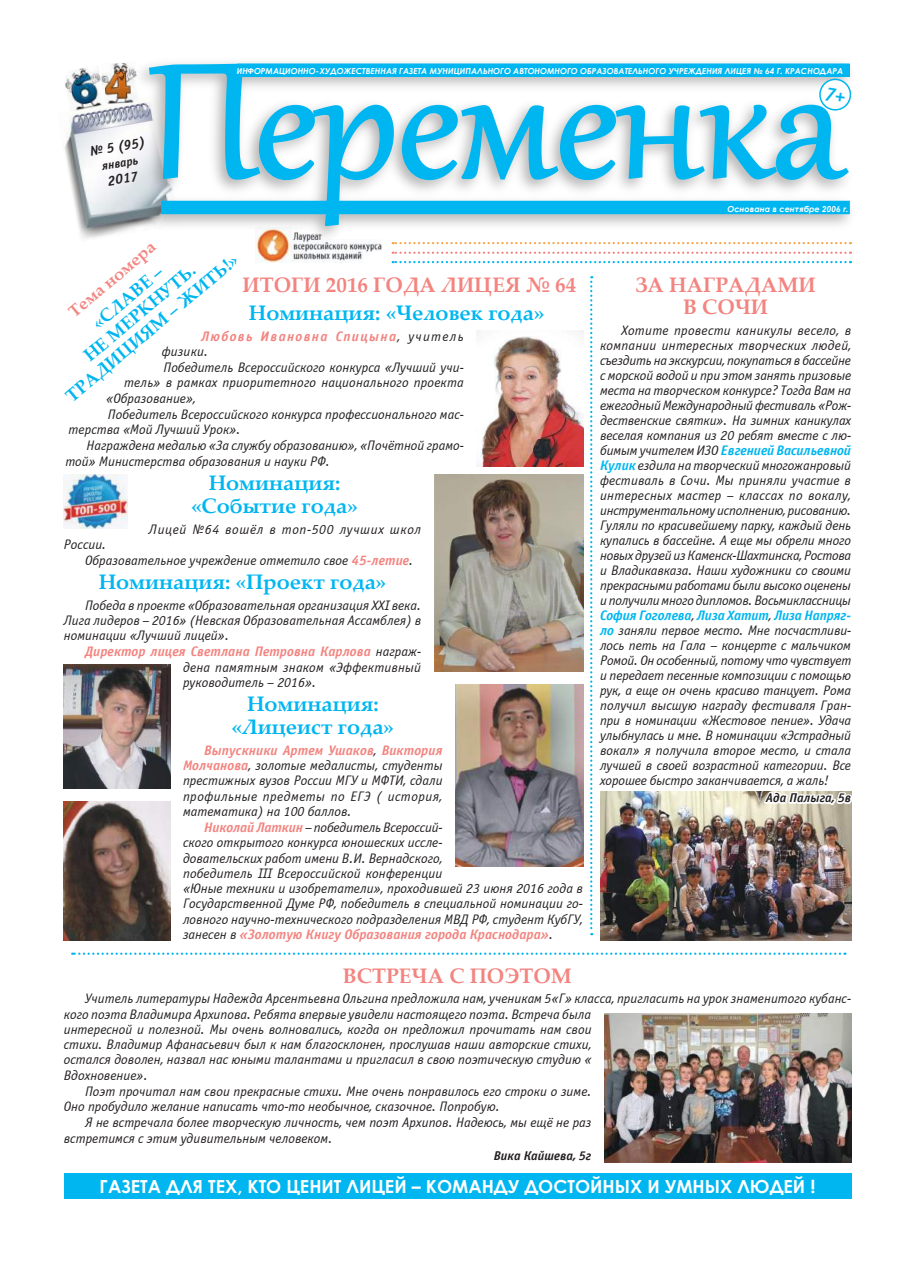
<style>
.page{position:relative;width:915px;height:1263px;background:#fff}
.page>*{position:absolute;margin:0;border:0;box-sizing:border-box;transform-origin:0 0}
.t1{font:700 21px/23.2px "Palatino Linotype";color:#00b6f0;text-align:center}
.t2{font:700 21px/22.5px "Palatino Linotype";color:#f38480;text-align:center}
.t3{font:700 18px "Century Gothic";color:#fff}
.t4{font:700 18px/19.5px "Palatino Linotype";color:#00b6f0;text-align:center}
.t5{font:700 16.5px "Palatino Linotype";color:#f38480}
.t6{font:italic 13.8px/15px "Officina Sans C";color:#231f20;text-align:justify}
.t7{font:italic 13.8px "Officina Sans C";letter-spacing:.04em;color:#231f20}
.t8{font:italic 700 13.8px "Officina Sans C";letter-spacing:.09em;color:#f38480}
.t9{font:italic 700 13.8px "Officina Sans C";color:#231f20}
.t10{font:italic 700 12.75px "Officina Sans C";color:#231f20}
.t11{font:italic 700 12px "Officina Sans C";color:#231f20}
.t12{font:italic 700 8.25px "Century Gothic";color:#fff}
.s1{font-weight:400;color:#231f20}
.s2{font-weight:700;color:#00b6f0}
.s3{font-weight:700;color:#f38480}
</style>
<div class="page">
<img style="left:255px;top:244px;width:127px;height:18px">
<img style="left:64px;top:105px;width:68px;height:134px">
<div style="left:64px;top:1174px;width:786px;height:25px;background:#00b6f0"></div>
<div style="left:132px;top:57px;width:725px;height:187px;background:#231f20;opacity:.35"></div>
<svg style="left:149px;top:64px;width:629px;height:162px"></svg>
<div style="left:238px;top:64px;width:610px;height:12px;background:#00b6f0"></div>
<div style="left:238px;top:64px;width:611px;height:13px;border:1px solid #00b6f0"></div>
<div style="left:161px;top:201px;width:688px;height:13px;background:#00b6f0"></div>
<img style="left:106px;top:62px;width:32px;height:42px">
<img style="left:64px;top:68px;width:42px;height:44px">
<svg style="left:72px;top:952px;width:773px;height:3px"></svg>
<svg style="left:132px;top:241px;width:28px;height:3px"></svg>
<svg style="left:590px;top:276px;width:2px;height:659px"></svg>
<svg style="left:392px;top:242px;width:458px;height:2px"></svg>
<svg style="left:819px;top:79px;width:31px;height:31px"></svg>
<div style="left:819px;top:79px;width:31px;height:32px;border:2px solid #00b6f0;border-radius:50%"></div>
<svg style="left:392px;top:252px;width:458px;height:2px"></svg>
<svg style="left:392px;top:261px;width:458px;height:2px"></svg>
<img style="left:476px;top:331px;width:107px;height:135px">
<img style="left:64px;top:475px;width:64px;height:54px">
<img style="left:434px;top:475px;width:149px;height:196px">
<img style="left:64px;top:664px;width:106px;height:125px">
<img style="left:455px;top:684px;width:128px;height:182px">
<img style="left:64px;top:801px;width:106px;height:140px">
<img style="left:600px;top:791px;width:250px;height:150px">
<svg style="left:762px;top:791px;width:90px;height:40px"></svg>
<img style="left:604px;top:1014px;width:246px;height:148px">
<svg style="left:773px;top:87px;width:76px;height:94px"></svg>
<p class="t9" style="left:88px;top:144px;width:58px;rotate:-10deg">№ 5 (95)</p>
<p class="t11" style="left:101px;top:160px;width:38px;rotate:-10deg">январь</p>
<p class="t9" style="left:106px;top:173px;width:32px;rotate:-10deg">2017</p>
<p class="t12" style="left:237px;top:64px;width:607px">информационно-художественная газета Муниципального автономного образовательного учреждения лицея № 64 г. Краснодара</p>
<p class="t12" style="left:727px;top:202px;width:123px">Основана в сентябре 2006 г.</p>
<p class="t5" style="left:63px;top:304px;width:113px;rotate:-40deg">Те ма номе р а</p>
<h2 class="t4" style="left:37px;top:360px;width:220px;rotate:-40deg">«Славе –<br>не меркнуть.<br>Традициям – жить!»</h2>
<h1 class="t2" style="left:242px;top:273px;width:335px">Итоги 2016 года лицея № 64</h1>
<h1 class="t1" style="left:249px;top:301px;width:297px">Номинация: «Человек года»</h1>
<p class="t8" style="left:201px;top:328px;width:264px">Любовь Ивановна Спицына<span class="s1">, учитель</span></p>
<p class="t6" style="left:162px;top:344px;width:48px">физики.</p>
<p class="t6" style="left:163px;top:360px;width:302px">Победитель Всероссийского конкурса «Лучший учи-</p>
<p class="t6" style="left:124px;top:375px;width:341px">тель» в рамках приоритетного национального проекта</p>
<p class="t6" style="left:106px;top:391px;width:91px">«Образование»,</p>
<p class="t6" style="left:108px;top:407px;width:357px">Победитель Всероссийского конкурса профессионального мас-</p>
<p class="t6" style="left:69px;top:422px;width:173px">терства «Мой Лучший Урок».</p>
<p class="t6" style="left:87px;top:438px;width:378px">Награждена медалью «За службу образованию», «Почётной грамо-</p>
<p class="t6" style="left:65px;top:454px;width:266px">той» Министерства образования и науки РФ.</p>
<h1 class="t2" style="left:635px;top:273px;width:182px">За наградами в Сочи</h1>
<p class="t6" style="left:600px;top:323px;width:253px;text-indent:21px">Хотите провести каникулы весело, в компании интересных творческих людей, съездить на экскурсии, покупаться в бассейне с морской водой и при этом занять призовые места на творческом конкурсе? Тогда Вам на ежегодный Международный фестиваль «Рож&shy;дественские святки». На зимних каникулах веселая компания из 20 ребят вместе с лю&shy;бимым учителем ИЗО <span class="s2">Евгенией Васильевной Кулик</span> ездила на творческий многожанровый фестиваль в Сочи. Мы приняли участие в интересных мастер – классах по вокалу, инструментальному исполнению, рисованию.<br>Гуляли по красивейшему парку, каждый день купались в бассейне. А еще мы обрели много новых друзей из Каменск-Шахтинска, Ростова и Владикавказа. Наши художники со своими прекрасными работами были высоко оценены и получили много дипломов. Восьмиклассницы <span class="s2">София Гоголева</span>, <span class="s2">Лиза Хатит</span>, <span class="s2">Лиза Напряг&shy;ло</span> заняли первое место. Мне посчастливи&shy;лось петь на Гала – концерте с мальчиком Ромой. Он особенный, потому что чувствует и передает песенные композиции с помощью рук, а еще он очень красиво танцует. Рома получил высшую награду фестиваля Гран&shy;при в номинации «Жестовое пение». Удача улыбнулась и мне. В номинации «Эстрадный вокал» я получила второе место, и стала лучшей в своей возрастной категории. Все хорошее быстро заканчивается, а жаль!</p>
<p class="t10" style="left:765px;top:791px;width:87px">Ада Палыга, 5в</p>
<h1 class="t1" style="left:191px;top:470px;width:168px">Номинация: «Событие года»</h1>
<p class="t7" style="left:149px;top:521px;width:274px">Лицей №64 вошёл в топ-500 лучших школ</p>
<p class="t6" style="left:85px;top:536px;width:329px;line-height:16.2px;text-indent:-21px">России.<br>Образовательное учреждение отметило свое <span class="s3">45-летие</span>.</p>
<h1 class="t1" style="left:99px;top:570px;width:289px">Номинация: «Проект года»</h1>
<p class="t6" style="left:64px;top:597px;width:359px;text-indent:21px">Победа в проекте «Образовательная организация XXI века.<br>Лига лидеров – 2016» (Невская Образовательная Ассамблея) в номинации «Лучший лицей».</p>
<p class="t6" style="left:183px;top:644px;width:240px;text-indent:-98px"><span class="s3">Директор лицея Светлана Петровна Карлова</span> награж&shy;дена памятным знаком «Эффективный руководитель – 2016».</p>
<h1 class="t1" style="left:231px;top:691px;width:164px">Номинация: «Лицеист года»</h1>
<p class="t6" style="left:183px;top:743px;width:261px;text-indent:21px"><span class="s3">Выпускники Артем Ушаков</span>, <span class="s3">Виктория Молчанова</span>, золотые медалисты, студенты престижных вузов России МГУ и МФТИ, сдали профильные предметы по ЕГЭ ( история, математика) на 100 баллов.</p>
<p class="t6" style="left:183px;top:820px;width:401px;text-align:left;text-indent:21px"><span class="s3">Николай Латкин</span> – победитель Всероссий-<br>ского открытого конкурса юношеских иссле-<br>довательских работ имени В.И. Вернадского,<br>победитель III Всероссийской конференции<br>«Юные техники и изобретатели», проходившей 23 июня 2016 года в Государственной Думе РФ, победитель в специальной номинации го&shy;ловного научно-технического подразделения МВД РФ, студент КубГУ, занесен в <span class="s3">«Золотую Книгу Образования города Краснодара»</span>.</p>
<h1 class="t2" style="left:343px;top:964px;width:230px">Встреча с поэтом</h1>
<p class="t6" style="left:85px;top:991px;width:767px">Учитель литературы Надежда Арсентьевна Ольгина предложила нам, ученикам 5«Г» класса, пригласить на урок знаменитого кубанс-</p>
<p class="t6" style="left:64px;top:1007px;width:528px">кого поэта Владимира Архипова. Ребята впервые увидели настоящего поэта. Встреча была</p>
<p class="t6" style="left:64px;top:1022px;width:529px">интересной и полезной. Мы очень волновались, когда он предложил прочитать нам свои</p>
<p class="t6" style="left:64px;top:1037px;width:529px">стихи. Владимир Афанасьевич был к нам благосклонен, прослушав наши авторские стихи,</p>
<p class="t6" style="left:64px;top:1052px;width:529px">остался доволен, назвал нас юными талантами и пригласил в свою поэтическую студию «</p>
<p class="t6" style="left:64px;top:1068px;width:85px">Вдохновение».</p>
<p class="t6" style="left:85px;top:1084px;width:508px">Поэт прочитал нам свои прекрасные стихи. Мне очень понравилось его строки о зиме.</p>
<p class="t6" style="left:64px;top:1099px;width:437px">Оно пробудило желание написать что-то необычное, сказочное. Попробую.</p>
<p class="t6" style="left:85px;top:1115px;width:507px">Я не встречала более творческую личность, чем поэт Архипов. Надеюсь, мы ещё не раз</p>
<p class="t6" style="left:64px;top:1131px;width:270px">встретимся с этим удивительным человеком.</p>
<p class="t10" style="left:493px;top:1149px;width:99px">Вика Кайшева, 5г</p>
<h2 class="t3" style="left:100px;top:1173px;width:717px">Газета для тех, кто ценит лицей – команду достойных и умных людей !</h2>
</div>
